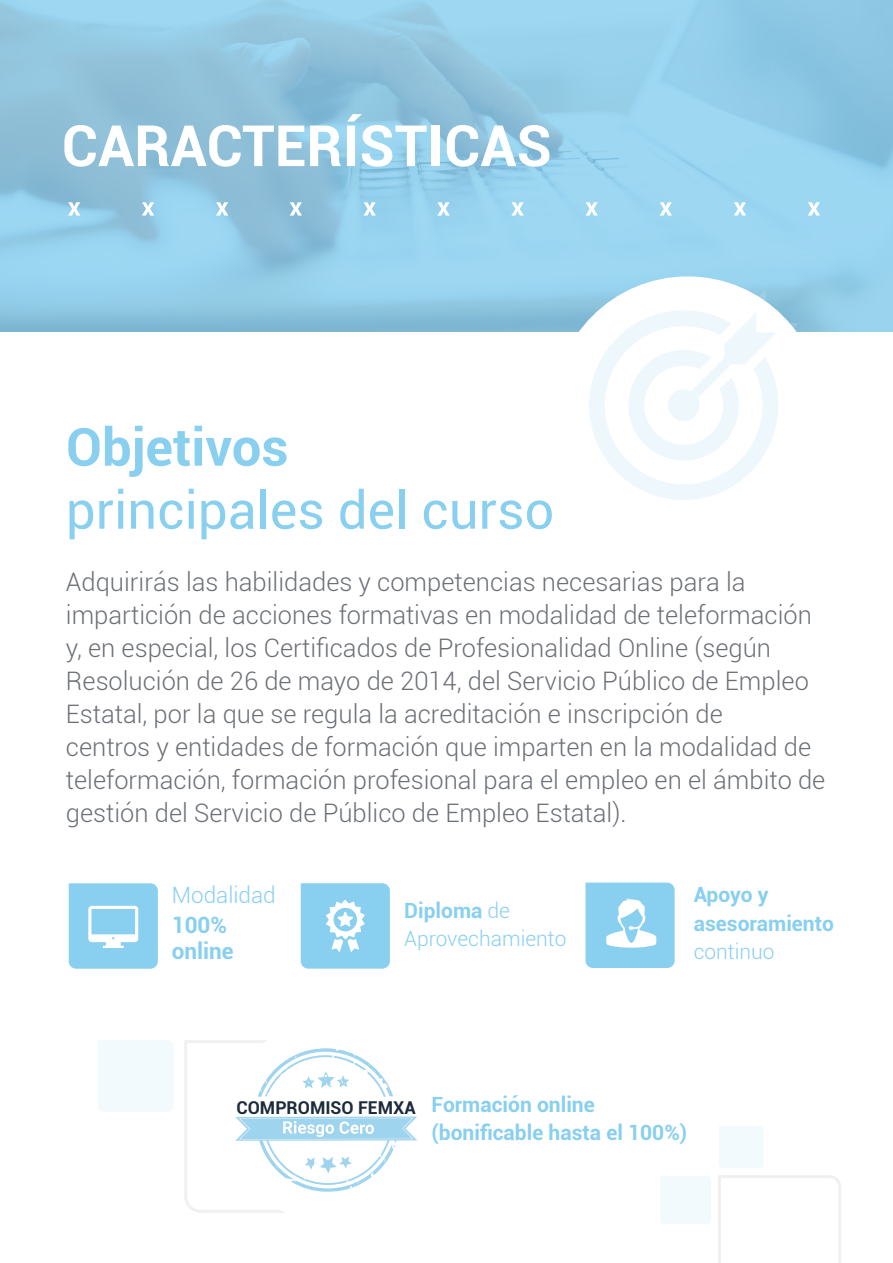
<style>
.page{position:relative;width:893px;height:1263px;background:#fff}
.page>*{position:absolute;margin:0;border:0;box-sizing:border-box;transform-origin:0 0}
.t1{font:700 57px "Roboto";color:#fff}
.t2{font:52.5px "Roboto";color:#88cff0}
.t3{font:700 52.5px "Roboto";color:#88cff0}
.t4{font:300 25.5px/33px "Roboto";color:#6c7075}
.t5{font:700 22.5px "Roboto";color:#88cff0}
.t6{font:300 22.5px "Roboto";color:#88cff0}
.t7{font:700 21px "Roboto";color:#88cff0}
.t8{font:300 21px/28.5px "Roboto";color:#88cff0}
.t9{font:700 17.7px "Roboto";color:#1c2b3b}
.s1{font-weight:700}
</style>
<div class="page">
<svg style="left:0;top:0;width:893px;height:332px"></svg>
<svg style="left:68px;top:202px;width:12px;height:14px"></svg>
<svg style="left:142px;top:202px;width:12px;height:14px"></svg>
<svg style="left:216px;top:202px;width:12px;height:14px"></svg>
<svg style="left:290px;top:202px;width:12px;height:14px"></svg>
<svg style="left:363px;top:202px;width:13px;height:14px"></svg>
<svg style="left:437px;top:202px;width:13px;height:14px"></svg>
<svg style="left:585px;top:202px;width:13px;height:14px"></svg>
<svg style="left:511px;top:202px;width:13px;height:14px"></svg>
<svg style="left:808px;top:202px;width:12px;height:14px"></svg>
<svg style="left:734px;top:202px;width:12px;height:14px"></svg>
<svg style="left:660px;top:202px;width:12px;height:14px"></svg>
<svg style="left:69px;top:883px;width:89px;height:86px"></svg>
<svg style="left:585px;top:882px;width:90px;height:86px"></svg>
<svg style="left:301px;top:883px;width:89px;height:86px"></svg>
<svg style="left:661px;top:1126px;width:180px;height:137px"></svg>
<div style="left:553px;top:276px;width:269px;height:270px;background:#fff;border-radius:50%"></div>
<svg style="left:589px;top:290px;width:210px;height:210px"></svg>
<div style="left:668px;top:389px;width:31px;height:32px;background:#edf7fc;border-radius:50%"></div>
<div style="left:98px;top:1040px;width:76px;height:72px;background:#f3fafd"></div>
<svg style="left:184px;top:1040px;width:233px;height:173px"></svg>
<p class="t1" style="left:62px;top:106px;width:492px">CARACTERÍSTICAS</p>
<p class="t3" style="left:66px;top:410px;width:224px">Objetivos</p>
<p class="t2" style="left:66px;top:473px;width:490px">principales del curso</p>
<p class="t4" style="left:66px;top:565px;width:761px">Adquirirás las habilidades y competencias necesarias para la impartición de acciones formativas en modalidad de teleformación y, en especial, los Certificados de Profesionalidad Online (según Resolución de 26 de mayo de 2014, del Servicio Público de Empleo Estatal, por la que se regula la acreditación e inscripción de<br>centros y entidades de formación que imparten en la modalidad de teleformación, formación profesional para el empleo en el ámbito de gestión del Servicio de Público de Empleo Estatal).</p>
<p class="t6" style="left:172px;top:880px;width:105px">Modalidad</p>
<p class="t5" style="left:172px;top:909px;width:57px">100%</p>
<p class="t5" style="left:172px;top:935px;width:63px">online</p>
<p class="t8" style="left:404px;top:895px;width:164px"><span class="s1">Diploma</span> de<br>Aprovechamiento</p>
<p class="t7" style="left:694px;top:880px;width:76px">Apoyo y</p>
<p class="t7" style="left:694px;top:908px;width:142px">asesoramiento</p>
<p class="t8" style="left:694px;top:937px;width:82px">continuo</p>
<p class="t9" style="left:236px;top:1095px;width:181px">COMPROMISO FEMXA</p>
<p class="t7" style="left:432px;top:1089px;width:165px">Formación online</p>
<p class="t7" style="left:432px;top:1118px;width:257px">(bonificable hasta el 100%)</p>
</div>
